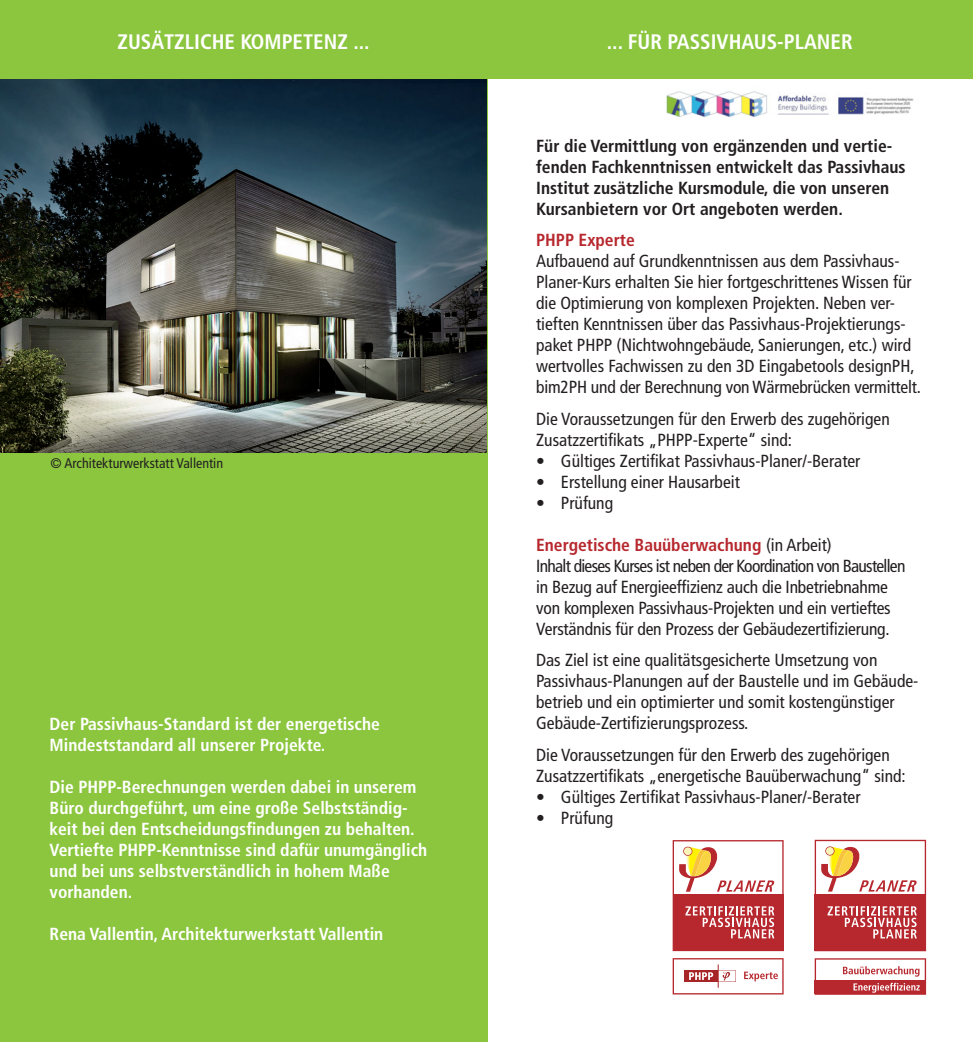
<style>
.page{position:relative;width:973px;height:1042px;background:#fff}
.page>*{position:absolute;margin:0;border:0;box-sizing:border-box;transform-origin:0 0}
.t1{font:700 condensed 21px "Frutiger";color:#fff}
.t2{font:condensed 17.5px/21px "Frutiger";color:#231f20}
.t3{font:700 condensed 17.5px/21px "Frutiger";color:#fff}
.t4{font:700 condensed 17.5px/21px "Frutiger";color:#231f20}
.t5{font:700 condensed 17.5px "Frutiger";color:#b7282e}
.t6{font:condensed 14px "Frutiger";color:#231f20}
.s1{font-weight:700;color:#b7282e}
</style>
<div class="page">
<div style="left:0;top:0;width:972px;height:78px;background:#8bc63e"></div>
<svg style="left:672px;top:958px;width:111px;height:36px"></svg>
<svg style="left:672px;top:840px;width:111px;height:111px"></svg>
<svg style="left:814px;top:840px;width:111px;height:111px"></svg>
<svg style="left:814px;top:958px;width:111px;height:37px"></svg>
<div style="left:0;top:69px;width:487px;height:973px;background:#8bc63e"></div>
<img style="left:666px;top:91px;width:248px;height:27px">
<img style="left:0;top:80px;width:486px;height:372px">
<p class="t1" style="left:117px;top:30px;width:254px">ZUSÄTZLICHE KOMPETENZ ...</p>
<p class="t1" style="left:606px;top:30px;width:247px">... FÜR PASSIVHAUS-PLANER</p>
<p class="t6" style="left:51px;top:455px;width:174px">© Architekturwerkstatt Vallentin</p>
<p class="t3" style="left:50px;top:713px;width:332px">Der Passivhaus-Standard ist der energetische<br>Mindeststandard all unserer Projekte.</p>
<p class="t3" style="left:50px;top:776px;width:379px">Die PHPP-Berechnungen werden dabei in unserem Büro durchgeführt, um eine große Selbstständig&shy;keit bei den Entscheidungsfindungen zu behalten.<br>Vertiefte PHPP-Kenntnisse sind dafür unumgänglich und bei uns selbstverständlich in hohem Maße vorhanden.</p>
<p class="t3" style="left:50px;top:923px;width:335px">Rena Vallentin, Architekturwerkstatt Vallentin</p>
<p class="t4" style="left:536px;top:135px;width:371px">Für die Vermittlung von ergänzenden und vertie&shy;fenden Fachkenntnissen entwickelt das Passivhaus Institut zusätzliche Kursmodule, die von unseren Kursanbietern vor Ort angeboten werden.</p>
<p class="t5" style="left:536px;top:230px;width:100px">PHPP Experte</p>
<p class="t2" style="left:536px;top:251px;width:386px">Aufbauend auf Grundkenntnissen aus dem Passivhaus-Planer-Kurs erhalten Sie hier fortgeschrittenes Wissen für die Optimierung von komplexen Projekten. Neben ver&shy;tieften Kenntnissen über das Passivhaus-Projektierungs&shy;paket PHPP (Nichtwohngebäude, Sanierungen, etc.) wird wertvolles Fachwissen zu den 3D Eingabetools designPH, bim2PH und der Berechnung von Wärmebrücken vermittelt.</p>
<p class="t2" style="left:536px;top:408px;width:355px">Die Voraussetzungen für den Erwerb des zugehörigen<br>Zusatzzertifikats „PHPP-Experte“ sind:</p>
<p class="t2" style="left:536px;top:450px;width:326px">• Gültiges Zertifikat Passivhaus-Planer/-Berater</p>
<p class="t2" style="left:536px;top:471px;width:205px">• Erstellung einer Hausarbeit</p>
<p class="t2" style="left:536px;top:492px;width:78px">• Prüfung</p>
<p class="t2" style="left:536px;top:534px;width:371px"><span class="s1">Energetische Bauüberwachung</span> (in Arbeit)<br>Inhalt dieses Kurses ist neben der Koordination von Baustellen in Bezug auf Energieeffizienz auch die Inbetriebnahme von komplexen Passivhaus-Projekten und ein vertieftes Verständnis für den Prozess der Gebäudezertifizierung.</p>
<p class="t2" style="left:536px;top:650px;width:383px">Das Ziel ist eine qualitätsgesicherte Umsetzung von Passivhaus-Planungen auf der Baustelle und im Gebäude&shy;betrieb und ein optimierter und somit kostengünstiger Gebäude-Zertifizierungsprozess.</p>
<p class="t2" style="left:536px;top:744px;width:371px">Die Voraussetzungen für den Erwerb des zugehörigen<br>Zusatzzertifikats „energetische Bauüberwachung“ sind:</p>
<p class="t2" style="left:536px;top:786px;width:326px">• Gültiges Zertifikat Passivhaus-Planer/-Berater</p>
<p class="t2" style="left:536px;top:807px;width:78px">• Prüfung</p>
</div>
